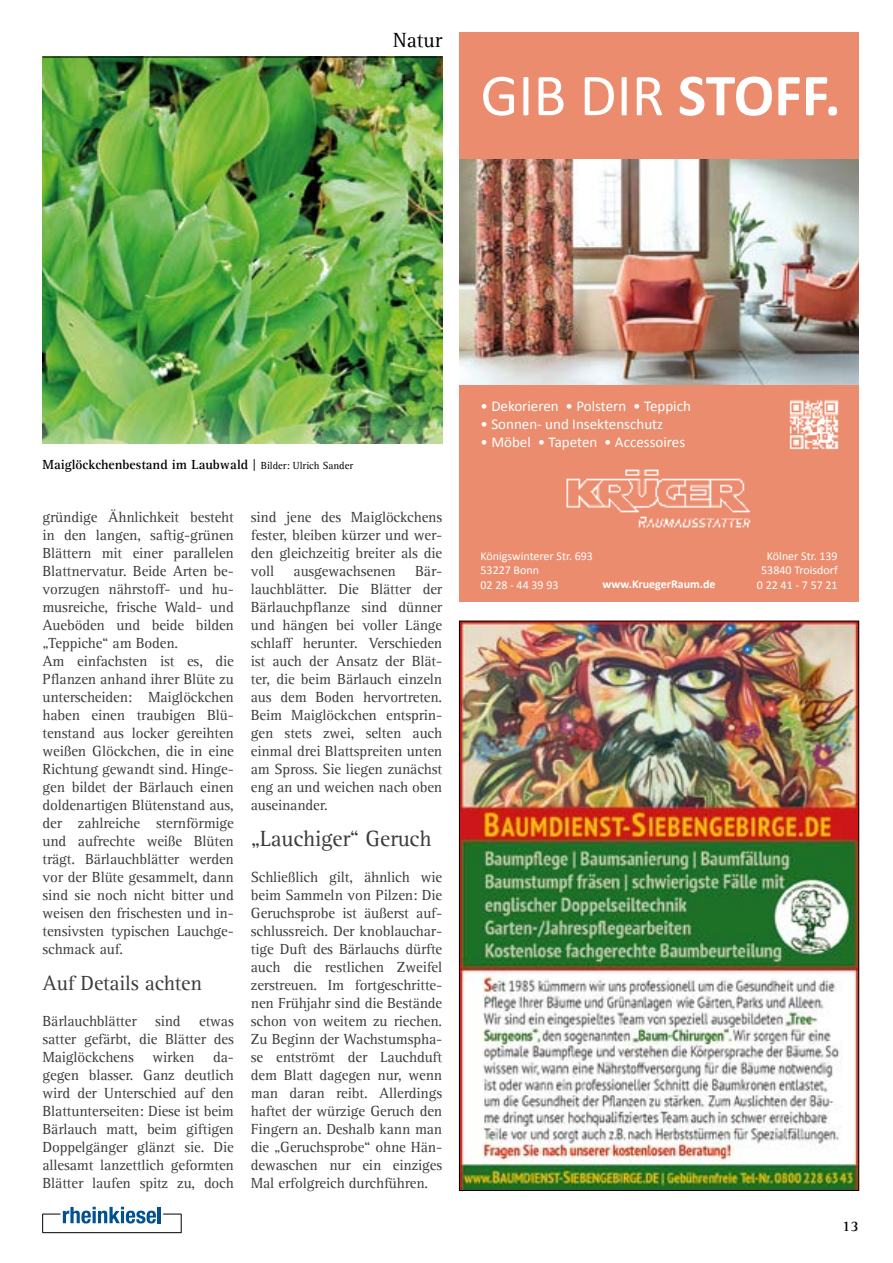
<style>
.page{position:relative;width:893px;height:1263px;background:#fff}
.page>*{position:absolute;margin:0;border:0;box-sizing:border-box;transform-origin:0 0}
.t1{font:60px "Calibri";color:#fff}
.t2{font:22.5px "Rotis Serif";letter-spacing:-.01em;color:#3c3c3b}
.t3{font:21px "Rotis Serif";letter-spacing:-.01em;color:#3c3c3b}
.t4{font:21px "Rotis Serif";color:#000}
.t5{font:15px/18px "Rotis Serif";letter-spacing:-.01em;color:#3c3c3b;text-align:justify}
.t6{font:15px "Calibri";color:#fff}
.t7{font:700 15px "Rotis Serif";color:#000}
.t8{font:700 13.5px "Rotis Serif";color:#000}
.t9{font:12px/14.4px "Calibri";color:#fff}
.t10{font:700 12px "Calibri";color:#fff}
.s1{font-weight:700}
.s2{font-weight:400}
.s3{font-weight:400;font-size:10.5px}
</style>
<div class="page">
<svg style="left:163px;top:1214px;width:19px;height:19px"></svg>
<hr style="left:43px;top:1232px;width:138px;height:1px;background:#000">
<hr style="left:158px;top:1207px;width:3px;height:16px;background:#005095">
<svg style="left:42px;top:1207px;width:114px;height:26px"></svg>
<img style="left:43px;top:58px;width:399px;height:386px">
<hr style="left:43px;top:57px;width:399px;height:1px;background:#000">
<img style="left:461px;top:623px;width:396px;height:566px">
<div style="left:459px;top:32px;width:400px;height:570px;background:#eb8c6e"></div>
<img style="left:459px;top:159px;width:400px;height:226px">
<img style="left:789px;top:400px;width:50px;height:50px">
<img style="left:566px;top:469px;width:185px;height:59px">
<h3 class="t4" style="left:393px;top:28px;width:51px">Natur</h3>
<h1 class="t1" style="left:480px;top:58px;width:362px">GIB DIR <span class="s1">STOFF.</span></h1>
<p class="t8" style="left:43px;top:456px;width:312px">Maiglöckchenbestand im Laubwald <span class="s2">|</span> <span class="s3">Bilder: Ulrich Sander</span></p>
<p class="t5" style="left:43px;top:508px;width:193px;text-align:left">gründige Ähnlichkeit besteht in den langen, saftig-grünen<br>Blättern mit einer parallelen<br>Blattnervatur. Beide Arten be&shy;vorzugen nährstoff- und hu&shy;musreiche, frische Wald- und<br>Aueböden und beide bilden „Teppiche“ am Boden.<br>Am einfachsten ist es, die<br>Pflanzen anhand ihrer Blüte zu unterscheiden: Maiglöckchen haben einen traubigen Blü&shy;tenstand aus locker gereihten weißen Glöckchen, die in eine<br>Richtung gewandt sind. Hinge&shy;gen bildet der Bärlauch einen doldenartigen Blütenstand aus, der zahlreiche sternförmige und aufrechte weiße Blüten trägt. Bärlauchblätter werden vor der Blüte gesammelt, dann sind sie noch nicht bitter und weisen den frischesten und in&shy;tensivsten typischen Lauchge&shy;schmack auf.</p>
<h3 class="t3" style="left:43px;top:971px;width:161px">Auf Details achten</h3>
<p class="t5" style="left:43px;top:1012px;width:193px">Bärlauchblätter sind etwas satter gefärbt, die Blätter des Maiglöckchens wirken da&shy;gegen blasser. Ganz deutlich wird der Unterschied auf den Blattunterseiten: Diese ist beim Bärlauch matt, beim giftigen Doppelgänger glänzt sie. Die allesamt lanzettlich geformten Blätter laufen spitz zu, doch</p>
<p class="t5" style="left:251px;top:508px;width:193px">sind jene des Maiglöckchens fester, bleiben kürzer und wer&shy;den gleichzeitig breiter als die voll</p>
<p class="t5" style="left:294px;top:562px;width:104px">ausgewachsenen</p>
<p class="t5" style="left:251px;top:562px;width:193px;text-indent:164px">Bär&shy;lauchblätter. Die Blätter der Bärlauchpflanze sind dünner und hängen bei voller Länge schlaff herunter. Verschieden ist auch der Ansatz der Blät&shy;ter, die beim Bärlauch einzeln aus dem Boden hervortreten.<br>Beim Maiglöckchen entsprin&shy;gen stets zwei, selten auch einmal drei Blattspreiten unten am Spross. Sie liegen zunächst eng an und weichen nach oben auseinander.</p>
<h2 class="t2" style="left:251px;top:826px;width:182px">„Lauchiger“ Geruch</h2>
<p class="t5" style="left:251px;top:868px;width:193px">Schließlich gilt, ähnlich wie beim Sammeln von Pilzen: Die Geruchsprobe ist äußerst auf&shy;schlussreich. Der knoblauchar&shy;tige Duft des Bärlauchs dürfte auch die restlichen Zweifel zerstreuen. Im fortgeschritte&shy;nen Frühjahr sind die Bestände schon von weitem zu riechen.<br>Zu Beginn der Wachstumspha&shy;se entströmt der Lauchduft dem Blatt dagegen nur, wenn man daran reibt. Allerdings haftet der würzige Geruch den Fingern an. Deshalb kann man die „Geruchsprobe“ ohne Hän&shy;dewaschen nur ein einziges Mal erfolgreich durchführen.</p>
<p class="t6" style="left:480px;top:397px;width:212px">• Dekorieren • Polstern • Teppich</p>
<p class="t6" style="left:480px;top:415px;width:184px">• Sonnen- und Insektenschutz</p>
<p class="t6" style="left:480px;top:433px;width:206px">• Möbel • Tapeten • Accessoires</p>
<p class="t9" style="left:480px;top:548px;width:114px">Königswinterer Str. 693<br>53227 Bonn<br>02 28 - 44 39 93</p>
<p class="t9" style="left:761px;top:548px;width:78px;text-align:center">Kölner Str. 139<br>53840 Troisdorf</p>
<p class="t10" style="left:603px;top:576px;width:115px">www.KruegerRaum.de</p>
<p class="t9" style="left:757px;top:577px;width:82px">0 22 41 - 7 57 21</p>
<p class="t7" style="left:842px;top:1217px;width:18px">13</p>
</div>
